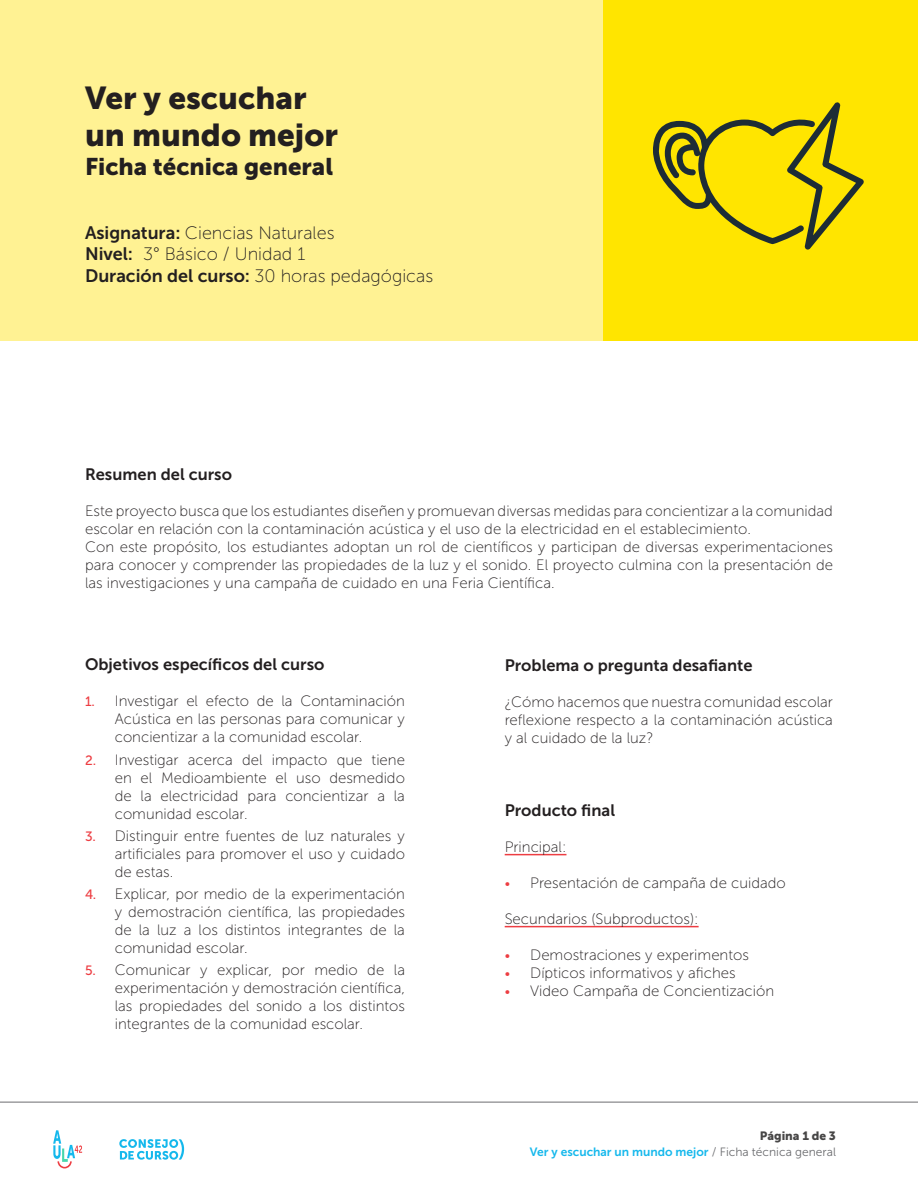
<style>
.page{position:relative;width:918px;height:1188px;background:#fff}
.page>*{position:absolute;margin:0;border:0;box-sizing:border-box;transform-origin:0 0}
.t1{font:31.5px "Museo Sans 900";color:#231f20}
.t2{font:24px "Museo Sans 900";color:#231f20}
.t3{font:18px "Museo Sans 100";color:#231f20}
.t4{font:16.5px "Museo Sans 700";color:#231f20}
.t5{font:15px/18px "Museo Sans 100";color:#231f20;text-align:justify}
.t6{font:12px "Museo Sans 700";color:#15b8ec}
.t7{font:12px "Museo Sans 900";color:#474646}
.s1{font-family:"Museo Sans 700"}
.s2{font-family:"Museo Sans 500";font-size:13.5px;color:#ed3d42}
.s3{font-family:"Museo Sans 300";font-size:13.5px;color:#ed3d42}
.s4{font-family:"Museo Sans 300";color:#6c6d70}
</style>
<div class="page">
<svg style="left:53px;top:1130px;width:29px;height:38px"></svg>
<svg style="left:119px;top:1139px;width:65px;height:21px"></svg>
<hr style="left:0;top:1102px;width:918px;height:1px;background:#6c6d70">
<div style="left:0;top:0;width:603px;height:340px;background:#fff293"></div>
<div style="left:603px;top:0;width:315px;height:340px;background:#ffe500"></div>
<hr style="left:505px;top:854px;width:61px;height:1px;background:#ed3d42">
<hr style="left:505px;top:926px;width:194px;height:1px;background:#ed3d42">
<svg style="left:653px;top:102px;width:211px;height:148px"></svg>
<p class="t1" style="left:85px;top:80px;width:223px">Ver y escuchar</p>
<p class="t1" style="left:85px;top:118px;width:254px">un mundo mejor</p>
<p class="t2" style="left:85px;top:153px;width:250px">Ficha técnica general</p>
<p class="t3" style="left:85px;top:223px;width:251px"><span class="s1">Asignatura:</span> Ciencias Naturales</p>
<p class="t3" style="left:85px;top:245px;width:222px"><span class="s1">Nivel:</span> 3° Básico / Unidad 1</p>
<p class="t3" style="left:85px;top:266px;width:350px"><span class="s1">Duración del curso:</span> 30 horas pedagógicas</p>
<p class="t4" style="left:85px;top:465px;width:148px">Resumen del curso</p>
<p class="t5" style="left:85px;top:502px;width:749px">Este proyecto busca que los estudiantes diseñen y promuevan diversas medidas para concientizar a la comunidad escolar en relación con la contaminación acústica y el uso de la electricidad en el establecimiento.</p>
<p class="t5" style="left:85px;top:538px;width:750px">Con este propósito, los estudiantes adoptan un rol de científicos y participan de diversas experimentaciones para conocer y comprender las propiedades de la luz y el sonido. El proyecto culmina con la presentación de las investigaciones y una campaña de cuidado en una Feria Científica.</p>
<p class="t4" style="left:85px;top:655px;width:241px">Objetivos específicos del curso</p>
<p class="t5" style="left:115px;top:692px;width:292px;text-indent:-30px"><span class="s2">1.</span> Investigar el efecto de la Contaminación Acústica en las personas para comunicar y concientizar a la comunidad escolar.</p>
<p class="t5" style="left:115px;top:751px;width:292px;text-indent:-30px"><span class="s2">2.</span> Investigar acerca del impacto que tiene en el Medioambiente el uso desmedido de la electricidad para concientizar a la comunidad escolar.</p>
<p class="t5" style="left:115px;top:827px;width:292px;text-indent:-30px"><span class="s2">3.</span> Distinguir entre fuentes de luz naturales y artificiales para promover el uso y cuidado de estas.</p>
<p class="t5" style="left:115px;top:885px;width:292px;text-indent:-30px"><span class="s2">4.</span> Explicar, por medio de la experimentación y demostración científica, las propiedades de la luz a los distintos integrantes de la comunidad escolar.</p>
<p class="t5" style="left:115px;top:961px;width:292px;text-indent:-30px"><span class="s2">5.</span> Comunicar y explicar, por medio de la experimentación y demostración científica, las propiedades del sonido a los distintos integrantes de la comunidad escolar.</p>
<p class="t4" style="left:505px;top:656px;width:249px">Problema o pregunta desafiante</p>
<p class="t5" style="left:505px;top:693px;width:330px">¿Cómo hacemos que nuestra comunidad escolar reflexione respecto a la contaminación acústica y al cuidado de la luz?</p>
<p class="t4" style="left:505px;top:801px;width:112px">Producto final</p>
<p class="t5" style="left:505px;top:838px;width:63px">Principal:</p>
<p class="t5" style="left:505px;top:874px;width:283px"><span class="s3">•</span> Presentación de campaña de cuidado</p>
<p class="t5" style="left:505px;top:910px;width:195px">Secundarios (Subproductos):</p>
<p class="t5" style="left:505px;top:946px;width:246px"><span class="s3">•</span> Demostraciones y experimentos</p>
<p class="t5" style="left:505px;top:964px;width:232px"><span class="s3">•</span> Dípticos informativos y afiches</p>
<p class="t5" style="left:505px;top:982px;width:271px"><span class="s3">•</span> Video Campaña de Concientización</p>
<p class="t7" style="left:760px;top:1129px;width:78px">Página 1 de 3</p>
<p class="t6" style="left:530px;top:1145px;width:308px">Ver y escuchar un mundo mejor <span class="s4">/ Ficha técnica general</span></p>
</div>
